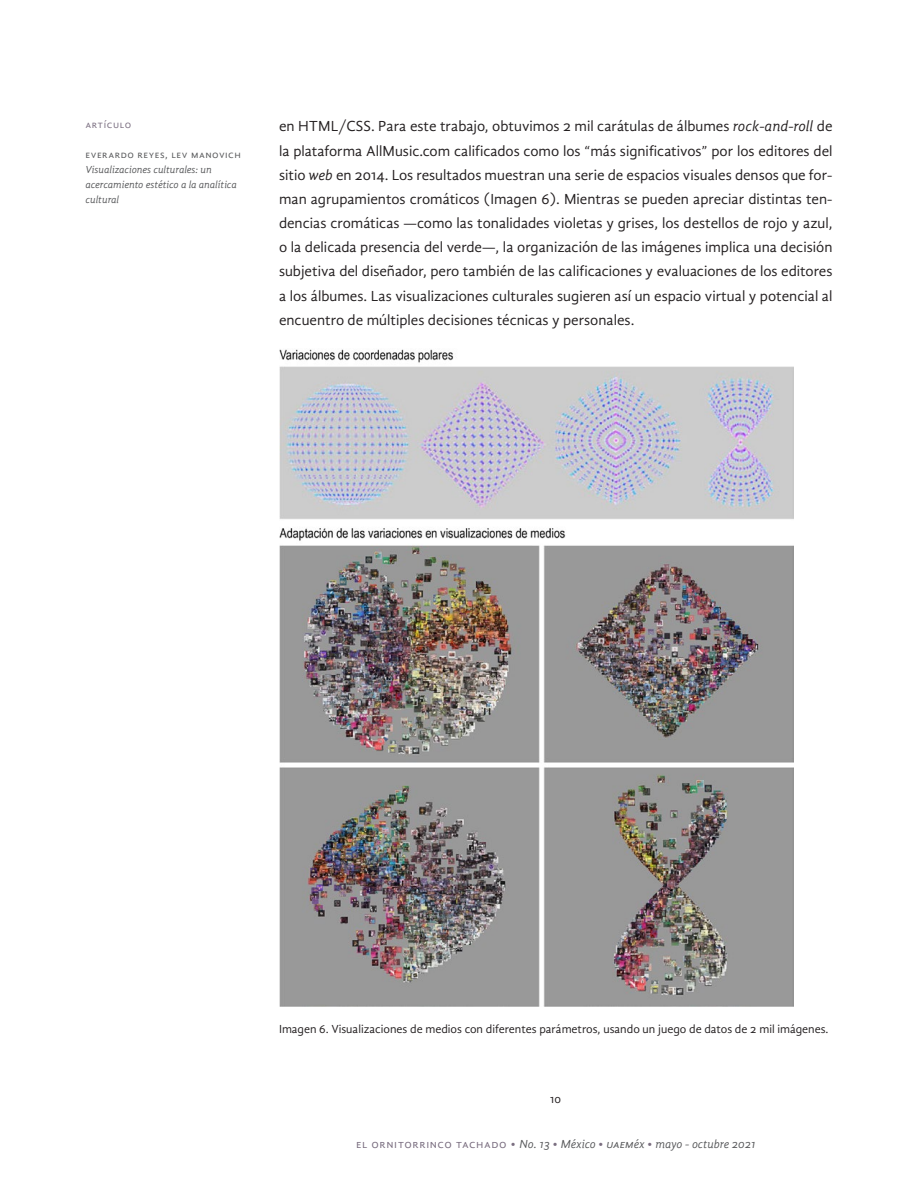
<style>
.page{position:relative;width:918px;height:1188px;background:#fff}
.page>*{position:absolute;margin:0;border:0;box-sizing:border-box;transform-origin:0 0}
.Cuerpo{font:15px/24.2px "Gandhi Sans";color:#231f20;text-align:justify}
.Referencia_imagen{font:12px "Gandhi Sans";color:#231f20}
.t1{font:italic 12px "Gandhi Sans";color:#57585a}
.t2{font:12px "Gandhi Sans";color:#7a6e80}
.t3{font:italic 10.5px/15px "Gandhi Sans";color:#57585a}
.t4{font:10.5px "Gandhi Sans";letter-spacing:.05em;color:#57585a}
.t5{font:10.5px "Gandhi Sans";letter-spacing:.05em;color:#7a6e80}
.s1{font-style:italic}
.s2{font-style:normal;color:#7a6e80}
</style>
<div class="page">
<img style="left:279px;top:349px;width:515px;height:657px">
<p class="t5" style="left:86px;top:119px;width:47px">ARTÍCULO</p>
<p class="t4" style="left:86px;top:149px;width:19px">Everar</p>
<p class="t4" style="left:121px;top:149px;width:122px">do Reyes, Lev Manovich</p>
<p class="t3" style="left:86px;top:162px;width:153px">Visualizaciones culturales: un acercamiento estético a la analítica cultural</p>
<p class="Cuerpo" style="left:279px;top:114px;width:555px">en HTML/CSS. Para este trabajo, obtuvimos 2 mil carátulas de álbumes <span class="s1">rock-and-roll</span> de la plataforma AllMusic.com calificados como los “más significativos” por los editores del sitio <span class="s1">web</span> en 2014. Los resultados muestran una serie de espacios visuales densos que for&shy;man agrupamientos cromáticos (Imagen 6). Mientras se pueden apreciar distintas ten&shy;dencias cromáticas —como las tonalidades violetas y grises, los destellos de rojo y azul, o la delicada presencia del verde—, la organización de las imágenes implica una decisión subjetiva del diseñador, pero también de las calificaciones y evaluaciones de los editores a los álbumes. Las visualizaciones culturales sugieren así un espacio virtual y potencial al encuentro de múltiples decisiones técnicas y personales.</p>
<p class="Referencia_imagen" style="left:279px;top:1022px;width:551px">Imagen 6. Visualizaciones de medios con diferentes parámetros, usando un juego de datos de 2 mil imágenes.</p>
<p class="Referencia_imagen" style="left:550px;top:1092px;width:12px">10</p>
<p class="t2" style="left:356px;top:1137px;width:50px">el ornitorr</p>
<p class="t1" style="left:426px;top:1137px;width:330px"><span class="s2">inco tac hado •</span> No. 13 <span class="s2">•</span> México <span class="s2">•</span> uaeméx <span class="s2">•</span> mayo - octubre 2021</p>
</div>
